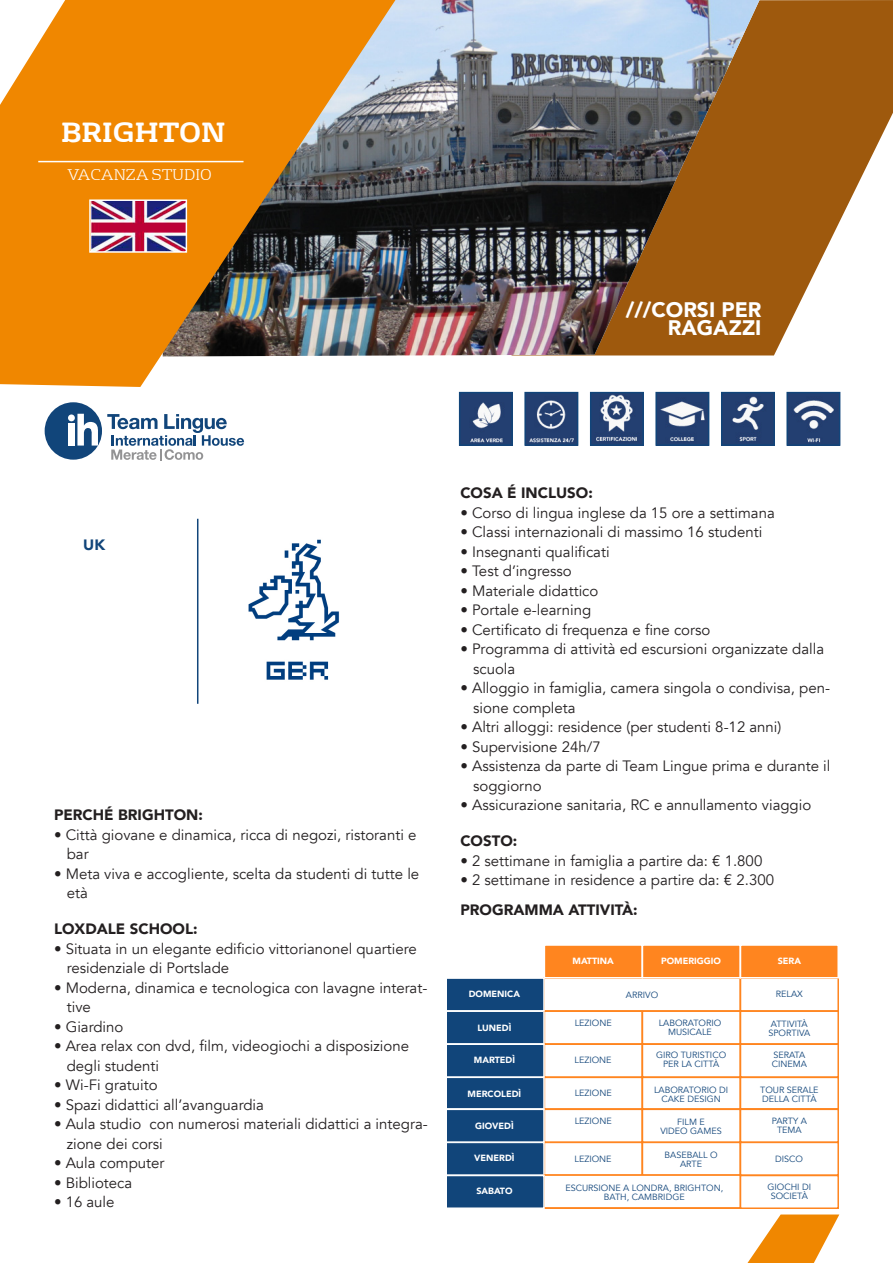
<style>
.page{position:relative;width:893px;height:1263px;background:#fff}
.page>*{position:absolute;margin:0;border:0;box-sizing:border-box;transform-origin:0 0}
.t1{font:700 27px "FS Rufus";color:#fff}
.t2{font:900 21px/18px "Avenir";color:#fff;text-align:right}
.t3{font:15px/19.5px "Avenir";color:#231f20}
.t4{font:900 15px "Avenir";color:#231f20}
.t5{font:300 15px "FS Rufus";color:#fff}
.t6{font:900 15px "Avenir";color:#11457a}
.t7{font:9px/9px "Avenir";color:#11457a;text-align:center}
.t8{font:900 9px "Avenir";color:#fff}
</style>
<div class="page">
<svg style="left:759px;top:0;width:134px;height:355px;fill:#9e590d"></svg>
<img style="left:395px;top:0;width:364px;height:356px">
<svg style="left:0;top:0;width:395px;height:387px;background:#c7852f"></svg>
<hr style="left:197px;top:519px;width:1px;height:185px;background:#11457a">
<div style="left:45px;top:402px;width:57px;height:58px;background:#11457a;border-radius:50%"></div>
<div style="left:68px;top:414px;width:7px;height:7px;background:#fff;border-radius:50%"></div>
<div style="left:68px;top:423px;width:7px;height:23px;background:#fff"></div>
<svg style="left:77px;top:414px;width:21px;height:32px"></svg>
<svg style="left:107px;top:414px;width:137px;height:47px"></svg>
<hr style="left:38px;top:161px;width:206px;height:1px;background:#fff">
<div style="left:445px;top:1076px;width:100px;height:34px;background:#11457a;border:2px solid #fff"></div>
<div style="left:544px;top:1010px;width:99px;height:35px;background:#fff;border:2px solid #ff851f"></div>
<div style="left:445px;top:1010px;width:100px;height:35px;background:#11457a;border:2px solid #fff"></div>
<div style="left:642px;top:1010px;width:99px;height:35px;background:#fff;border:2px solid #ff851f"></div>
<div style="left:740px;top:1010px;width:99px;height:35px;background:#fff;border:2px solid #ff851f"></div>
<div style="left:445px;top:1142px;width:100px;height:34px;background:#11457a;border:2px solid #fff"></div>
<div style="left:543px;top:977px;width:198px;height:34px;background:#fff;border:2px solid #ff851f"></div>
<div style="left:740px;top:977px;width:99px;height:34px;background:#fff;border:2px solid #ff851f"></div>
<div style="left:544px;top:944px;width:99px;height:34px;background:#ff851f;border:2px solid #fff"></div>
<div style="left:642px;top:944px;width:99px;height:34px;background:#ff851f;border:2px solid #fff"></div>
<div style="left:740px;top:944px;width:99px;height:34px;background:#ff851f;border:2px solid #fff"></div>
<div style="left:544px;top:1108px;width:99px;height:35px;background:#fff;border:2px solid #ff851f"></div>
<div style="left:445px;top:1108px;width:100px;height:35px;background:#11457a;border:2px solid #fff"></div>
<div style="left:642px;top:1108px;width:99px;height:35px;background:#fff;border:2px solid #ff851f"></div>
<div style="left:740px;top:1108px;width:99px;height:35px;background:#fff;border:2px solid #ff851f"></div>
<div style="left:544px;top:1043px;width:99px;height:35px;background:#fff;border:2px solid #ff851f"></div>
<div style="left:445px;top:1043px;width:100px;height:35px;background:#11457a;border:2px solid #fff"></div>
<div style="left:642px;top:1043px;width:99px;height:35px;background:#fff;border:2px solid #ff851f"></div>
<div style="left:740px;top:1043px;width:99px;height:35px;background:#fff;border:2px solid #ff851f"></div>
<div style="left:544px;top:1175px;width:99px;height:34px;background:#ff851f"></div>
<div style="left:642px;top:1175px;width:99px;height:34px;background:#ff851f"></div>
<div style="left:740px;top:1175px;width:99px;height:34px;background:#fff;border:2px solid #ff851f"></div>
<div style="left:445px;top:977px;width:100px;height:34px;background:#11457a;border:2px solid #fff"></div>
<div style="left:543px;top:1174px;width:198px;height:34px;background:#fff;border:2px solid #ff851f"></div>
<div style="left:445px;top:1175px;width:100px;height:34px;background:#11457a;border:2px solid #fff"></div>
<img style="left:92px;top:202px;width:92px;height:48px">
<div style="left:89px;top:199px;width:98px;height:54px;border:2px solid #fff"></div>
<img style="left:248px;top:539px;width:91px;height:141px">
<svg style="left:747px;top:1214px;width:92px;height:49px"></svg>
<img style="left:461px;top:394px;width:50px;height:50px">
<div style="left:459px;top:392px;width:54px;height:54px;border:1px solid #11457a"></div>
<img style="left:592px;top:394px;width:50px;height:50px">
<div style="left:590px;top:392px;width:54px;height:54px;border:1px solid #11457a"></div>
<img style="left:723px;top:394px;width:50px;height:50px">
<div style="left:721px;top:392px;width:54px;height:54px;border:1px solid #11457a"></div>
<img style="left:526px;top:394px;width:50px;height:50px">
<div style="left:524px;top:392px;width:54px;height:54px;border:1px solid #11457a"></div>
<img style="left:657px;top:394px;width:50px;height:50px">
<div style="left:655px;top:392px;width:54px;height:54px;border:1px solid #11457a"></div>
<img style="left:788px;top:394px;width:50px;height:50px">
<div style="left:786px;top:392px;width:54px;height:54px;border:1px solid #11457a"></div>
<p class="t1" style="left:61px;top:109px;width:166px">BRIGHTON</p>
<p class="t5" style="left:67px;top:163px;width:146px">VACANZA STUDIO</p>
<p class="t2" style="left:626px;top:300px;width:137px">///CORSI PER<br>RAGAZZI</p>
<p class="t6" style="left:83px;top:532px;width:23px">UK</p>
<p class="t4" style="left:54px;top:802px;width:150px">PERCHÉ BRIGHTON:</p>
<p class="t3" style="left:67px;top:825px;width:351px;text-indent:-13px">• Città giovane e dinamica, ricca di negozi, ristoranti e bar</p>
<p class="t3" style="left:67px;top:864px;width:354px;text-indent:-13px">• Meta viva e accogliente, scelta da studenti di tutte le età</p>
<p class="t4" style="left:54px;top:916px;width:145px">LOXDALE SCHOOL:</p>
<p class="t3" style="left:67px;top:939px;width:351px;text-indent:-13px">• Situata in un elegante edificio vittorianonel quartiere residenziale di Portslade</p>
<p class="t3" style="left:67px;top:978px;width:362px;text-indent:-13px">• Moderna, dinamica e tecnologica con lavagne interat&shy;tive</p>
<p class="t3" style="left:54px;top:1017px;width:71px">• Giardino</p>
<p class="t3" style="left:67px;top:1037px;width:344px;text-indent:-13px">• Area relax con dvd, film, videogiochi a disposizione degli studenti</p>
<p class="t3" style="left:54px;top:1076px;width:105px">• Wi-Fi gratuito</p>
<p class="t3" style="left:54px;top:1095px;width:211px">• Spazi didattici all’avanguardia</p>
<p class="t3" style="left:67px;top:1115px;width:363px;text-indent:-13px">• Aula studio con numerosi materiali didattici a integra&shy;zione dei corsi</p>
<p class="t3" style="left:54px;top:1154px;width:112px">• Aula computer</p>
<p class="t3" style="left:54px;top:1173px;width:80px">• Biblioteca</p>
<p class="t3" style="left:54px;top:1193px;width:62px">• 16 aule</p>
<p class="t4" style="left:460px;top:480px;width:134px">COSA É INCLUSO:</p>
<p class="t3" style="left:460px;top:503px;width:316px">• Corso di lingua inglese da 15 ore a settimana</p>
<p class="t3" style="left:460px;top:522px;width:303px">• Classi internazionali di massimo 16 studenti</p>
<p class="t3" style="left:460px;top:542px;width:151px">• Insegnanti qualificati</p>
<p class="t3" style="left:460px;top:561px;width:113px">• Test d’ingresso</p>
<p class="t3" style="left:460px;top:581px;width:139px">• Materiale didattico</p>
<p class="t3" style="left:460px;top:600px;width:132px">• Portale e-learning</p>
<p class="t3" style="left:460px;top:620px;width:252px">• Certificato di frequenza e fine corso</p>
<p class="t3" style="left:473px;top:639px;width:353px;text-indent:-13px">• Programma di attività ed escursioni organizzate dalla scuola</p>
<p class="t3" style="left:473px;top:678px;width:358px;text-indent:-13px">• Alloggio in famiglia, camera singola o condivisa, pen&shy;sione completa</p>
<p class="t3" style="left:460px;top:717px;width:323px">• Altri alloggi: residence (per studenti 8-12 anni)</p>
<p class="t3" style="left:460px;top:737px;width:142px">• Supervisione 24h/7</p>
<p class="t3" style="left:473px;top:756px;width:359px;text-indent:-13px">• Assistenza da parte di Team Lingue prima e durante il soggiorno</p>
<p class="t3" style="left:460px;top:795px;width:352px">• Assicurazione sanitaria, RC e annullamento viaggio</p>
<p class="t4" style="left:460px;top:828px;width:58px">COSTO:</p>
<p class="t3" style="left:460px;top:851px;width:303px">• 2 settimane in famiglia a partire da: € 1.800</p>
<p class="t3" style="left:460px;top:870px;width:315px">• 2 settimane in residence a partire da: € 2.300</p>
<p class="t4" style="left:460px;top:897px;width:179px">PROGRAMMA ATTIVITÀ:</p>
<p class="t8" style="left:573px;top:953px;width:43px">MATTINA</p>
<p class="t8" style="left:661px;top:953px;width:61px">POMERIGGIO</p>
<p class="t8" style="left:778px;top:953px;width:25px">SERA</p>
<p class="t8" style="left:469px;top:986px;width:53px">DOMENICA</p>
<p class="t7" style="left:626px;top:990px;width:34px">ARRIVO</p>
<p class="t8" style="left:477px;top:1020px;width:36px">LUNEDÌ</p>
<p class="t8" style="left:474px;top:1052px;width:43px">MARTEDÌ</p>
<p class="t8" style="left:468px;top:1086px;width:55px">MERCOLEDÌ</p>
<p class="t8" style="left:475px;top:1118px;width:40px">GIOVEDÌ</p>
<p class="t8" style="left:474px;top:1150px;width:42px">VENERDÌ</p>
<p class="t8" style="left:476px;top:1183px;width:38px">SABATO</p>
<p class="t7" style="left:575px;top:1019px;width:39px">LEZIONE</p>
<p class="t7" style="left:659px;top:1019px;width:64px">LABORATORIO<br>MUSICALE</p>
<p class="t7" style="left:656px;top:1051px;width:72px">GIRO TURISTICO<br>PER LA CITTÀ</p>
<p class="t7" style="left:574px;top:1055px;width:39px">LEZIONE</p>
<p class="t7" style="left:575px;top:1088px;width:39px">LEZIONE</p>
<p class="t7" style="left:575px;top:1117px;width:39px">LEZIONE</p>
<p class="t7" style="left:574px;top:1155px;width:39px">LEZIONE</p>
<p class="t7" style="left:654px;top:1085px;width:76px">LABORATORIO DI<br>CAKE DESIGN</p>
<p class="t7" style="left:677px;top:1117px;width:29px">FILM E</p>
<p class="t7" style="left:660px;top:1126px;width:63px">VIDEO GAMES</p>
<p class="t7" style="left:665px;top:1150px;width:55px">BASEBALL O</p>
<p class="t7" style="left:680px;top:1159px;width:24px">ARTE</p>
<p class="t7" style="left:565px;top:1183px;width:159px">ESCURSIONE A LONDRA, BRIGHTON,<br>BATH, CAMBRIDGE</p>
<p class="t7" style="left:776px;top:989px;width:29px">RELAX</p>
<p class="t7" style="left:768px;top:1020px;width:43px;text-align:left">ATTIVITÀ<br>SPORTIVA</p>
<p class="t7" style="left:772px;top:1051px;width:37px;text-align:left">SERATA<br>CINEMA</p>
<p class="t7" style="left:760px;top:1085px;width:60px;text-align:left">TOUR SERALE<br>DELLA CITTÀ</p>
<p class="t7" style="left:772px;top:1117px;width:37px">PARTY A<br>TEMA</p>
<p class="t7" style="left:775px;top:1155px;width:29px">DISCO</p>
<p class="t7" style="left:767px;top:1182px;width:45px">GIOCHI DI<br>SOCIETÀ</p>
</div>
